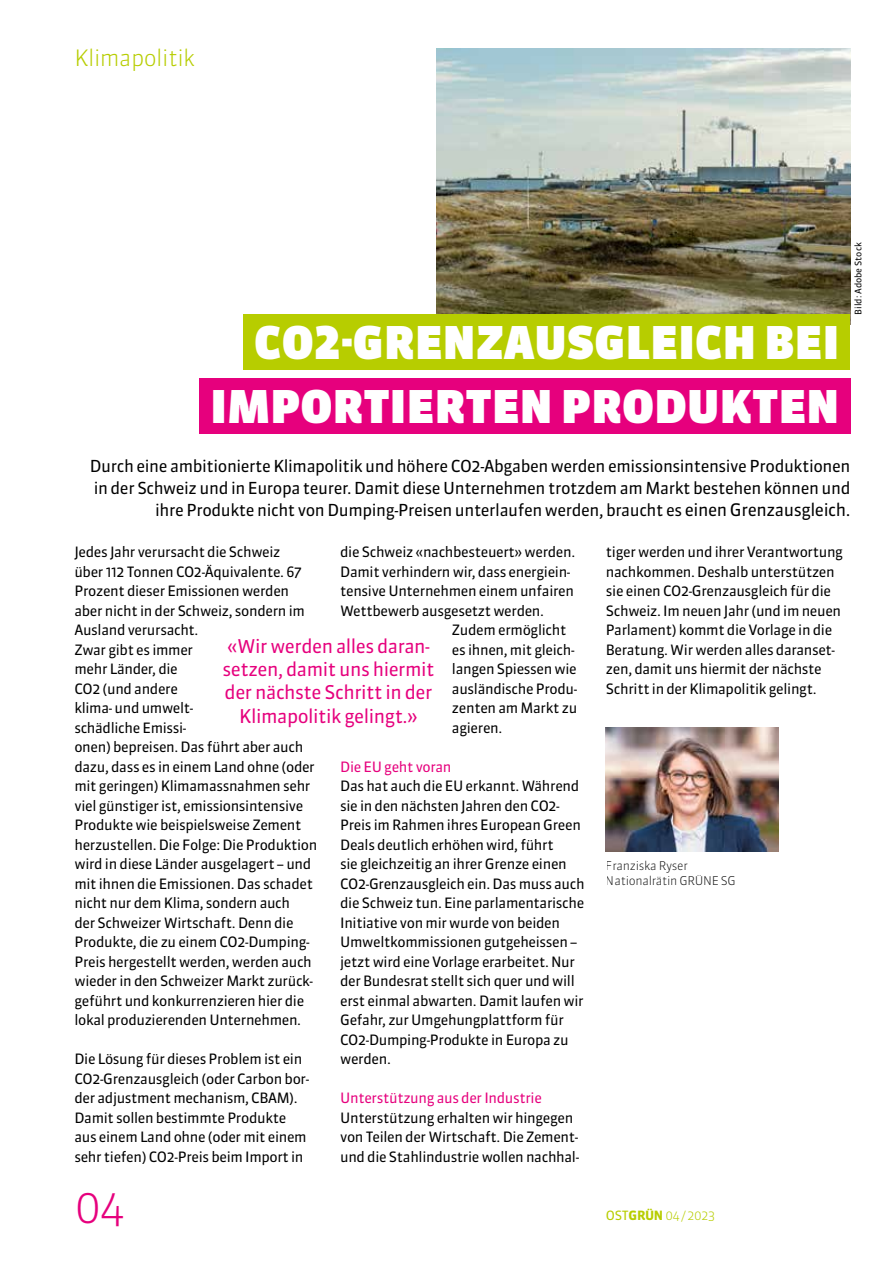
<style>
.page{position:relative;width:893px;height:1263px;background:#fff}
.page>*{position:absolute;margin:0;border:0;box-sizing:border-box;transform-origin:0 0}
.t1{font:900 45px "Sanuk OT";letter-spacing:.01em;color:#fff}
.t2{font:300 45px "Sanuk OT";color:#e6007d}
.t3{font:300 22.5px "Sanuk OT";letter-spacing:-.025em;color:#b7cd00}
.t4{font:18.9px/23.4px "Sanuk OT";letter-spacing:-.025em;color:#e6007d;text-align:center}
.t5{font:16.5px/22.2px "Sanuk OT";letter-spacing:-.025em;color:#000;text-align:right}
.t6{font:14.25px/19.5px "Sanuk OT";letter-spacing:-.025em;color:#000}
.t7{font:14.25px "Sanuk OT";letter-spacing:-.025em;color:#e6007d}
.t8{font:300 12.75px "Sanuk OT";color:#b7cd00}
.t9{font:300 12px/15px "Sanuk OT";letter-spacing:-.025em;color:#000}
.t10{font:9px "Sanuk OT";color:#000}
.s1{font-size:17.25px}
.s2{font-size:19.5px}
.s3{font-weight:400}
.s4{font-weight:700}
</style>
<div class="page">
<div style="left:199px;top:378px;width:651px;height:56px;background:#e6007d"></div>
<img style="left:606px;top:728px;width:172px;height:123px">
<img style="left:437px;top:49px;width:414px;height:276px">
<div style="left:243px;top:315px;width:607px;height:55px;background:#b7cd00"></div>
<h2 class="t3" style="left:74px;top:44px;width:122px">Klimapolitik</h2>
<h1 class="t1" style="left:255px;top:314px;width:586px">CO2-GRENZAUSGLEICH BEI</h1>
<h1 class="t1" style="left:210px;top:378px;width:630px">IMPORTIERTEN PRODUKTEN</h1>
<p class="t10" style="left:853px;top:315px;width:74px;rotate:-90deg">Bild: Adobe Stock</p>
<p class="t5" style="left:90px;top:455px;width:762px">Durch eine ambitionierte Klimapolitik und höhere CO2-Abgaben werden emissionsintensive Produktionen in der Schweiz und in Europa teurer. Damit diese Unternehmen trotzdem am Markt bestehen können und ihre Produkte nicht von Dumping-Preisen unterlaufen werden, braucht es <span class="s1">einen Grenzausgleich.</span></p>
<p class="t6" style="left:340px;top:542px;width:237px">die Schweiz «nachbesteuert» werden.</p>
<p class="t6" style="left:340px;top:562px;width:232px">Damit verhindern wir, dass energiein-</p>
<p class="t6" style="left:340px;top:581px;width:235px">tensive Unternehmen einem unfairen</p>
<p class="t6" style="left:340px;top:601px;width:205px">Wettbewerb ausgesetzt werden.</p>
<p class="t6" style="left:452px;top:620px;width:116px">Zudem ermöglicht</p>
<p class="t6" style="left:452px;top:640px;width:124px">es ihnen, mit gleich-</p>
<p class="t6" style="left:452px;top:659px;width:126px">langen Spiessen wie</p>
<p class="t6" style="left:452px;top:679px;width:127px">ausländische Produ-</p>
<p class="t6" style="left:452px;top:698px;width:127px">zenten am Markt zu</p>
<p class="t6" style="left:452px;top:718px;width:52px">agieren.</p>
<p class="t7" style="left:340px;top:758px;width:113px">Die EU geht voran</p>
<p class="t6" style="left:340px;top:776px;width:246px">Das hat auch die EU erkannt. Während sie in den nächsten Jahren den CO2- Preis im Rahmen ihres European Green Deals deutlich erhöhen wird, führt<br>sie gleichzeitig an ihrer Grenze einen CO2-Grenzausgleich ein. Das muss auch die Schweiz tun. Eine parlamentarische Initiative von mir wurde von beiden Umweltkommissionen gutgeheissen – jetzt wird eine Vorlage erarbeitet. Nur der Bundesrat stellt sich quer und will erst einmal abwarten. Damit laufen wir Gefahr, zur Umgehungplattform für CO2-Dumping-Produkte in Europa zu werden.</p>
<p class="t7" style="left:340px;top:1089px;width:203px">Unterstützung aus der Industrie</p>
<p class="t6" style="left:340px;top:1108px;width:241px">Unterstützung erhalten wir hingegen von Teilen der Wirtschaft. Die Zement&shy;und die Stahlindustrie wollen nachhal-</p>
<p class="t6" style="left:606px;top:542px;width:239px">tiger werden und ihrer Verantwortung nachkommen. Deshalb unterstützen sie einen CO2-Grenzausgleich für die Schweiz. Im neuen Jahr (und im neuen Parlament) kommt die Vorlage in die Beratung. Wir werden alles daranset&shy;zen, damit uns hiermit der nächste Schritt in der Klimapolitik gelingt.</p>
<p class="t6" style="left:74px;top:542px;width:245px">Jedes Jahr verursacht die Schweiz<br>über 112 Tonnen CO2-Äquivalente. 67<br>Prozent dieser Emissionen werden aber nicht in der Schweiz, sondern im<br>Ausland verursacht.<br>Zwar gibt es immer<br>mehr Länder, die<br>CO2 (und andere<br>klima- und umwelt-<br>schädliche Emissi-<br>onen) bepreisen. Das führt aber auch dazu, dass es in einem Land ohne (oder mit geringen) Klimamassnahmen sehr viel günstiger ist, emissionsintensive<br>Produkte wie beispielsweise Zement herzustellen. Die Folge: Die Produktion wird in diese Länder ausgelagert – und mit ihnen die Emissionen. Das schadet nicht nur dem Klima, sondern auch<br>der Schweizer Wirtschaft. Denn die<br>Produkte, die zu einem CO2-Dumping-<br>Preis hergestellt werden, werden auch wieder in den Schweizer Markt zurück&shy;geführt und konkurrenzieren hier die lokal produzierenden Unternehmen.</p>
<p class="t6" style="left:74px;top:1049px;width:236px">Die Lösung für dieses Problem ist ein CO2-Grenzausgleich (oder Carbon bor&shy;der adjustment mechanism, CBAM).<br>Damit sollen bestimmte Produkte aus einem Land ohne (oder mit einem sehr tiefen) CO2-Preis beim Import in</p>
<h3 class="t4" style="left:222px;top:634px;width:214px">«Wir werden alles daran&shy;setzen, damit uns hiermit der nächste Schritt in der<br>Klimapolitik gelingt.<span class="s2">»</span></h3>
<p class="t9" style="left:606px;top:858px;width:131px">Franziska Ryser<br>Nationalrätin GRÜNE SG</p>
<h1 class="t2" style="left:74px;top:1179px;width:52px">04</h1>
<p class="t8" style="left:606px;top:1207px;width:111px"><span class="s3">OST</span><span class="s4">GRÜN</span> 04 / 2023</p>
</div>
